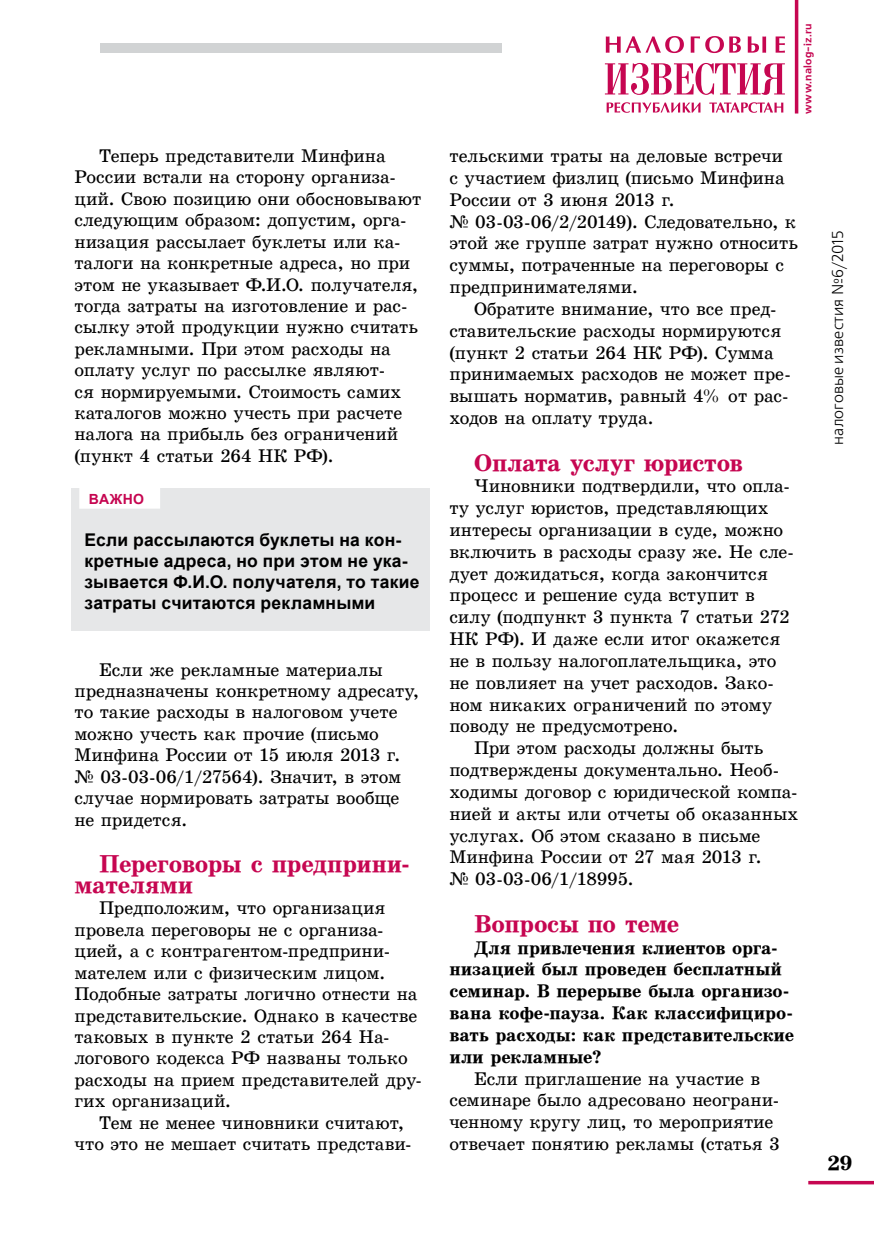
<style>
.page{position:relative;width:874px;height:1241px;background:#fff}
.page>*{position:absolute;margin:0;border:0;box-sizing:border-box;transform-origin:0 0}
.t1{font:700 24.5px/21.3px "School Book Cyr";letter-spacing:-.01em;color:#c60651}
.t2{font:700 21px "School Book Cyr";color:#000}
.t3{font:18.38px/21.3px "School Book Cyr";letter-spacing:-.005em;color:#000}
.t4{font:700 18.38px/21.9px "School Book Cyr";letter-spacing:-.005em;color:#000}
.t5{font:700 17.5px/21px "Arial";letter-spacing:.015em;color:#000}
.t6{font:15.75px "Free Set C";letter-spacing:.005em;color:#000}
.t7{font:700 14px "Arial";letter-spacing:.015em;color:#c60651}
.t8{font:700 10.5px "Free Set C";letter-spacing:.02em;color:#c60651}
</style>
<div class="page">
<div style="left:100px;top:43px;width:401px;height:10px;background:#d1d3d4"></div>
<svg style="left:604px;top:63px;width:180px;height:32px"></svg>
<svg style="left:605px;top:36px;width:179px;height:17px"></svg>
<svg style="left:606px;top:102px;width:177px;height:11px"></svg>
<svg style="left:794px;top:0;width:4px;height:113px"></svg>
<svg style="left:808px;top:1184px;width:65px;height:1px"></svg>
<svg style="left:808px;top:1180px;width:65px;height:4px"></svg>
<div style="left:71px;top:488px;width:358px;height:142px;background:#e6e7e8"></div>
<div style="left:79px;top:486px;width:81px;height:22px;background:#fff"></div>
<p class="t3" style="left:74px;top:145px;width:348px;text-indent:25px">Теперь представители Минфина России встали на сторону организа&shy;ций. Свою позицию они обосновывают следующим образом: допустим, орга&shy;низация рассылает буклеты или ка&shy;талоги на конкретные адреса, но при этом не указывает Ф.И.О. получателя, тогда затраты на изготовление и рас&shy;сылку этой продукции нужно считать рекламными. При этом расходы на оплату услуг по рассылке являют-<br>ся нормируемыми. Стоимость самих каталогов можно учесть при расчете налога на прибыль без ограничений (пункт 4 статьи 264 НК РФ).</p>
<p class="t7" style="left:89px;top:490px;width:57px">ВАЖНО</p>
<p class="t5" style="left:84px;top:530px;width:336px">Если рассылаются буклеты на кон&shy;кретные адреса, но при этом не ука&shy;зывается Ф.И.О. получателя, то такие затраты считаются рекламными</p>
<p class="t3" style="left:74px;top:658px;width:346px;text-indent:25px">Если же рекламные материалы предназначены конкретному адресату, то такие расходы в налоговом учете можно учесть как прочие (письмо<br>Минфина России от 15 июля 2013 г. № 03-03-06/1/27564). Значит, в этом случае нормировать затраты вообще не придется.</p>
<h1 class="t1" style="left:74px;top:852px;width:337px;text-indent:25px">Переговоры с предприни&shy;мателями</h1>
<p class="t3" style="left:74px;top:897px;width:349px;text-indent:25px">Предположим, что организация провела переговоры не с организа&shy;цией, а с контрагентом-предприни&shy;мателем или с физическим лицом.<br>Подобные затраты логично отнести на представительские. Однако в качестве таковых в пункте 2 статьи 264 На&shy;логового кодекса РФ названы только расходы на прием представителей дру&shy;гих организаций.</p>
<p class="t3" style="left:74px;top:1111px;width:338px;text-indent:25px">Тем не менее чиновники считают, что это не мешает считать представи-</p>
<p class="t8" style="left:801px;top:114px;width:92px;rotate:-90deg">www.nalog-iz.ru</p>
<p class="t3" style="left:449px;top:145px;width:350px;line-height:21.9px">тельскими траты на деловые встречи<br>с участием физлиц (письмо Минфина<br>России от 3 июня 2013 г.<br>№ 03-03-06/2/20149). Следовательно, к этой же группе затрат нужно относить суммы, потраченные на переговоры с предпринимателями.</p>
<p class="t3" style="left:449px;top:297px;width:343px;line-height:21.9px;text-indent:25px">Обратите внимание, что все пред&shy;ставительские расходы нормируются (пункт 2 статьи 264 НК РФ). Сумма принимаемых расходов не может пре&shy;вышать норматив, равный 4% от рас&shy;ходов на оплату труда.</p>
<h1 class="t1" style="left:474px;top:451px;width:270px">Оплата услуг юристов</h1>
<p class="t3" style="left:474px;top:475px;width:317px">Чиновники подтвердили, что опла-</p>
<p class="t3" style="left:449px;top:497px;width:321px">ту услуг юристов, представляющих</p>
<p class="t3" style="left:449px;top:518px;width:335px">интересы организации в суде, можно</p>
<p class="t3" style="left:449px;top:540px;width:346px">включить в расходы сразу же. Не сле-</p>
<p class="t3" style="left:449px;top:562px;width:320px">дует дожидаться, когда закончится</p>
<p class="t3" style="left:449px;top:584px;width:307px">процесс и решение суда вступит в</p>
<p class="t3" style="left:449px;top:606px;width:342px">силу (подпункт 3 пункта 7 статьи 272</p>
<p class="t3" style="left:449px;top:628px;width:332px">НК РФ). И даже если итог окажется</p>
<p class="t3" style="left:449px;top:649px;width:328px">не в пользу налогоплательщика, это</p>
<p class="t3" style="left:449px;top:671px;width:326px">не повлияет на учет расходов. Зако-</p>
<p class="t3" style="left:449px;top:693px;width:324px">ном никаких ограничений по этому</p>
<p class="t3" style="left:449px;top:715px;width:230px">поводу не предусмотрено.</p>
<p class="t3" style="left:474px;top:737px;width:290px">При этом расходы должны быть</p>
<p class="t3" style="left:449px;top:758px;width:331px">подтверждены документально. Необ-</p>
<p class="t3" style="left:449px;top:780px;width:349px">ходимы договор с юридической компа-</p>
<p class="t3" style="left:449px;top:802px;width:350px">нией и акты или отчеты об оказанных</p>
<p class="t3" style="left:449px;top:824px;width:312px">услугах. Об этом сказано в письме</p>
<p class="t3" style="left:449px;top:846px;width:314px">Минфина России от 27 мая 2013 г.</p>
<p class="t3" style="left:449px;top:867px;width:186px">№ 03-03-06/1/18995.</p>
<h1 class="t1" style="left:474px;top:912px;width:207px">Вопросы по теме</h1>
<p class="t4" style="left:449px;top:936px;width:346px;text-indent:25px">Для привлечения клиентов орга&shy;низацией был проведен бесплатный семинар. В перерыве была организо&shy;вана кофе-пауза. Как классифициро&shy;вать расходы: как представительские или рекламные?</p>
<p class="t3" style="left:449px;top:1066px;width:332px;line-height:21.9px;text-align:center">Если приглашение на участие в семинаре было адресовано неограни&shy;ченному кругу лиц, то мероприятие отвечает понятию рекламы (статья 3</p>
<p class="t6" style="left:828px;top:444px;width:216px;rotate:-90deg">налоговые известия №6/2015</p>
<p class="t2" style="left:827px;top:1150px;width:26px">29</p>
</div>
